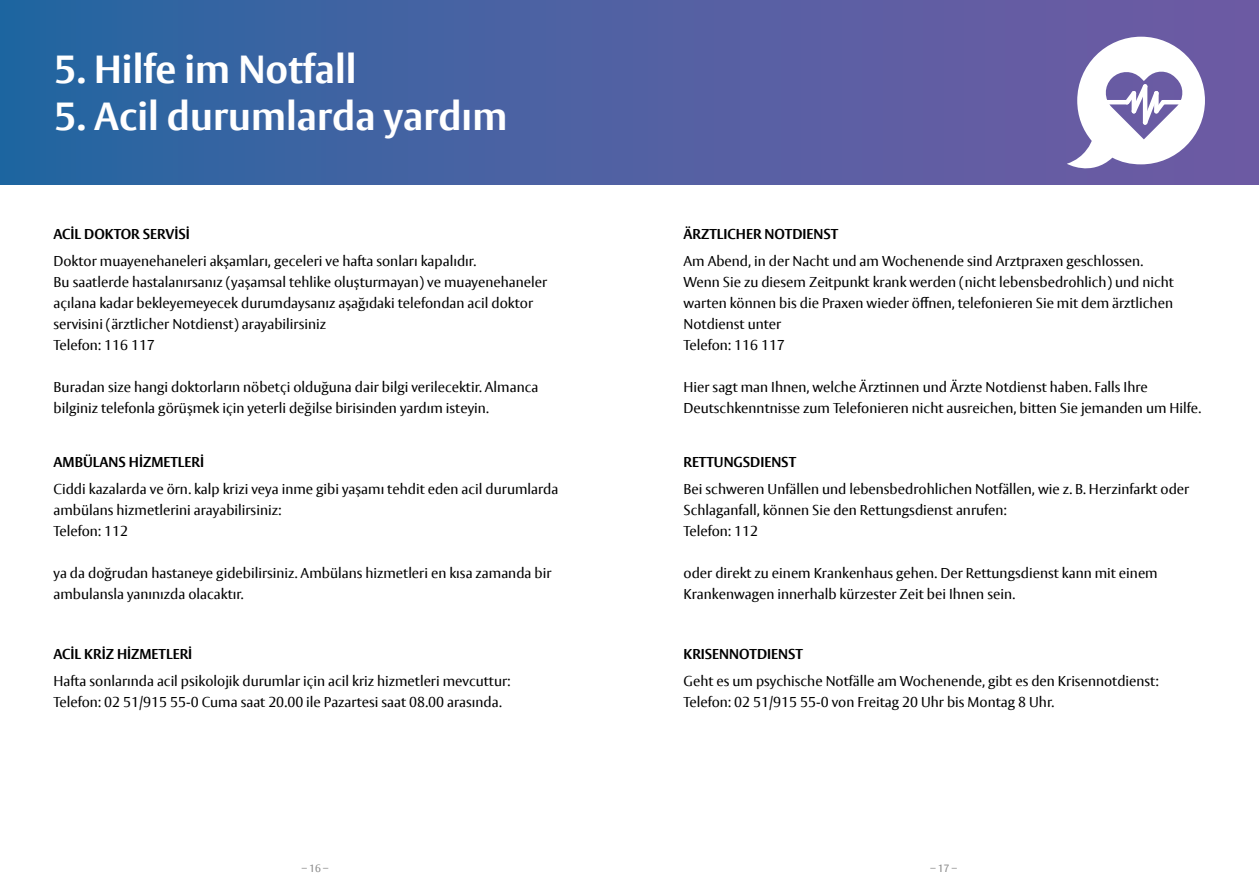
<style>
.page{position:relative;width:1259px;height:893px;background:#fff}
.page>*{position:absolute;margin:0;border:0;box-sizing:border-box;transform-origin:0 0}
.Kapitelüberschrift{font:700 39px "Vesta Pro";color:#fff}
.fließtext{font:14.25px/21px "Vesta Pro";color:#000}
.Zwischenüberschrift{font:700 14.25px "Vesta Pro";color:#000}
.t1{font:10.5px "Vesta Pro";color:#878787}
</style>
<div class="page">
<div style="left:0;top:0;width:1259px;height:185px;background:linear-gradient(to right,#2866a1,#745aa4)"></div>
<svg style="left:1066px;top:37px;width:139px;height:140px"></svg>
<p class="Kapitelüberschrift" style="left:54px;top:46px;width:304px">5. Hilfe im Notfall</p>
<p class="Kapitelüberschrift" style="left:54px;top:92px;width:455px">5. Acil durumlarda yardım</p>
<p class="Zwischenüberschrift" style="left:54px;top:225px;width:138px">ACİL DOKTOR SERVİSİ</p>
<p class="fließtext" style="left:54px;top:251px;width:424px">Doktor muayenehaneleri akşamları, geceleri ve hafta sonları kapalıdır.</p>
<p class="fließtext" style="left:54px;top:272px;width:495px">Bu saatlerde hastalanırsanız (yaşamsal tehlike oluşturmayan) ve muayenehaneler açılana kadar bekleyemeyecek durumdaysanız aşağıdaki telefondan acil doktor servisini (ärztlicher Notdienst) arayabilirsiniz</p>
<p class="fließtext" style="left:54px;top:335px;width:103px">Telefon: 116 117</p>
<p class="fließtext" style="left:54px;top:377px;width:486px">Buradan size hangi doktorların nöbetçi olduğuna dair bilgi verilecektir. Almanca bilginiz telefonla görüşmek için yeterli değilse birisinden yardım isteyin.</p>
<p class="Zwischenüberschrift" style="left:54px;top:454px;width:152px">AMBÜLANS HİZMETLERİ</p>
<p class="fließtext" style="left:54px;top:479px;width:506px">Ciddi kazalarda ve örn. kalp krizi veya inme gibi yaşamı tehdit eden acil durumlarda ambülans hizmetlerini arayabilirsiniz:</p>
<p class="fließtext" style="left:54px;top:521px;width:76px">Telefon: 112</p>
<p class="fließtext" style="left:54px;top:563px;width:499px">ya da doğrudan hastaneye gidebilirsiniz. Ambülans hizmetleri en kısa zamanda bir ambulansla yanınızda olacaktır.</p>
<p class="Zwischenüberschrift" style="left:54px;top:646px;width:140px">ACİL KRİZ HİZMETLERİ</p>
<p class="fließtext" style="left:53px;top:671px;width:458px">Hafta sonlarında acil psikolojik durumlar için acil kriz hizmetleri mevcuttur:</p>
<p class="fließtext" style="left:53px;top:692px;width:450px">Telefon: 02 51/915 55-0 Cuma saat 20.00 ile Pazartesi saat 08.00 arasında.</p>
<p class="Zwischenüberschrift" style="left:683px;top:225px;width:156px">ÄRZTLICHER NOTDIENST</p>
<p class="fließtext" style="left:683px;top:251px;width:461px">Am Abend, in der Nacht und am Wochenende sind Arztpraxen geschlossen.</p>
<p class="fließtext" style="left:683px;top:272px;width:492px;text-align:justify">Wenn Sie zu diesem Zeitpunkt krank werden (nicht lebensbedrohlich) und nicht warten können bis die Praxen wieder öffnen, telefonieren Sie mit dem ärztlichen Notdienst unter</p>
<p class="fließtext" style="left:683px;top:335px;width:103px">Telefon: 116 117</p>
<p class="fließtext" style="left:683px;top:377px;width:519px">Hier sagt man Ihnen, welche Ärztinnen und Ärzte Notdienst haben. Falls Ihre<br>Deutschkenntnisse zum Telefonieren nicht ausreichen, bitten Sie jemanden um Hilfe.</p>
<p class="Zwischenüberschrift" style="left:683px;top:453px;width:114px">RETTUNGSDIENST</p>
<p class="fließtext" style="left:683px;top:479px;width:507px">Bei schweren Unfällen und lebensbedrohlichen Notfällen, wie z. B. Herzinfarkt oder<br>Schlaganfall, können Sie den Rettungsdienst anrufen:</p>
<p class="fließtext" style="left:683px;top:521px;width:76px">Telefon: 112</p>
<p class="fließtext" style="left:683px;top:563px;width:476px">oder direkt zu einem Krankenhaus gehen. Der Rettungsdienst kann mit einem<br>Krankenwagen innerhalb kürzester Zeit bei Ihnen sein.</p>
<p class="Zwischenüberschrift" style="left:683px;top:645px;width:121px">KRISENNOTDIENST</p>
<p class="fließtext" style="left:683px;top:671px;width:477px">Geht es um psychische Notfälle am Wochenende, gibt es den Krisennotdienst:</p>
<p class="fließtext" style="left:683px;top:692px;width:372px">Telefon: 02 51/915 55-0 von Freitag 20 Uhr bis Montag 8 Uhr.</p>
<p class="t1" style="left:302px;top:862px;width:28px">– 16 –</p>
<p class="t1" style="left:930px;top:862px;width:28px">– 17 –</p>
</div>
